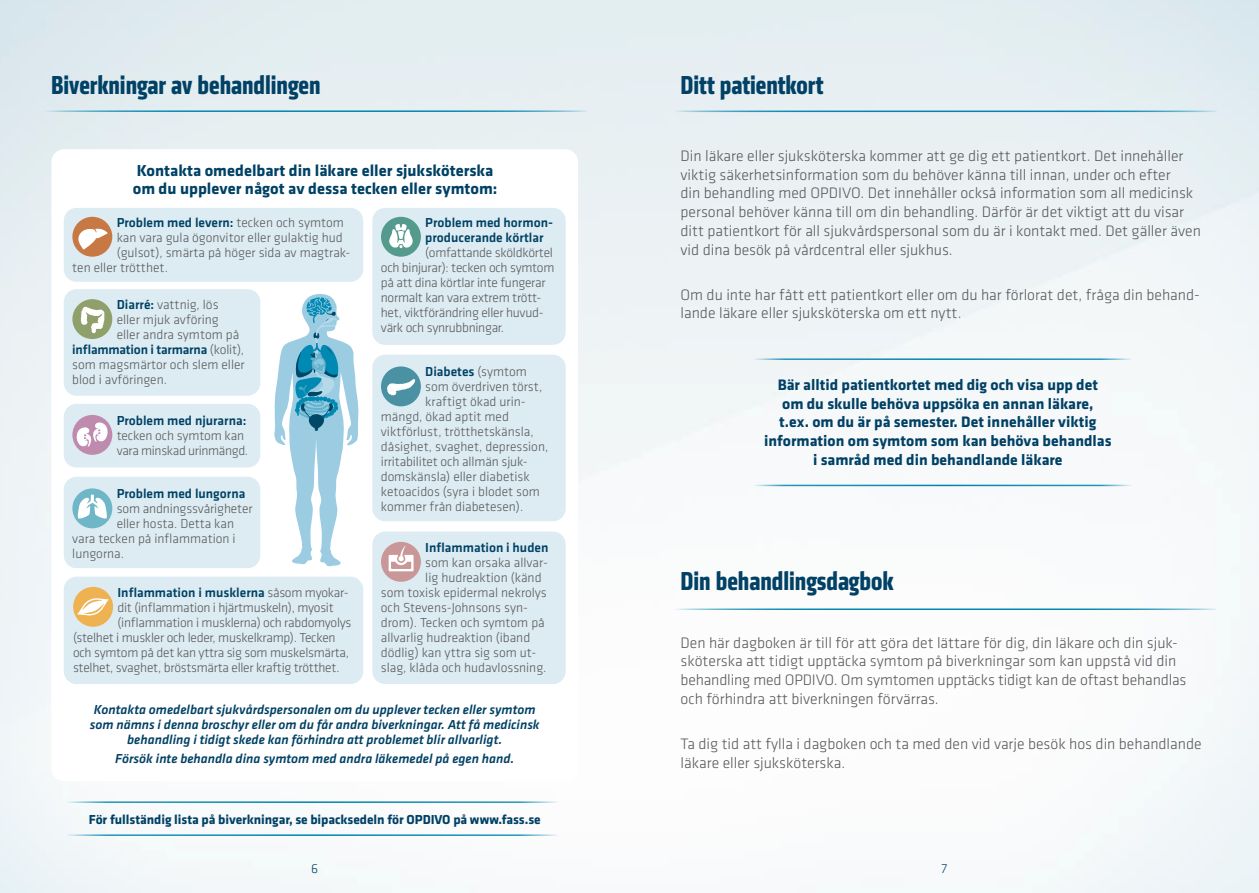
<style>
.page{position:relative;width:1259px;height:893px;background:#fff}
.page>*{position:absolute;margin:0;border:0;box-sizing:border-box;transform-origin:0 0}
.t1{font:700 condensed 27px "Klavika";color:#004165}
.t2{font:700 16.5px/18px "Klavika";color:#004165}
.t3{font:300 15.75px/18.9px "Klavika";color:#58585a}
.t4{font:700 15.75px/18.8px "Klavika";color:#004165;text-align:center}
.t5{font:300 13.5px "Klavika";color:#58585a}
.t6{font:300 13.5px/15px "Klavika";letter-spacing:-.02em;color:#58585a}
.t7{font:italic 500 13.5px/15px "Klavika";color:#004165;text-align:center}
.t8{font:500 13.5px/15px "Klavika";color:#004165}
.t9{font:700 13.5px "Klavika";letter-spacing:-.005em;color:#004165}
.t10{font:300 13.5px/15px "Klavika";letter-spacing:-.025em;color:#58585a}
.t11{font:300 13.5px "Klavika";color:#004165}
.s1{font-weight:300;color:#58585a}
.s2{font-weight:500;color:#004165}
</style>
<div class="page">
<hr style="left:43px;top:110px;width:544px;height:2px;background:#0085b0">
<hr style="left:672px;top:111px;width:544px;height:1px;background:#0085b0">
<hr style="left:672px;top:608px;width:544px;height:2px;background:#0085b0">
<hr style="left:748px;top:485px;width:392px;height:1px;background:#0085b0">
<hr style="left:748px;top:358px;width:392px;height:2px;background:#0085b0">
<div style="left:64px;top:208px;width:299px;height:74px;background:#dcecf2;border-radius:13px"></div>
<div style="left:64px;top:289px;width:196px;height:107px;background:#dcecf2;border-radius:13px"></div>
<div style="left:64px;top:404px;width:196px;height:63px;background:#dcecf2;border-radius:13px"></div>
<div style="left:64px;top:477px;width:196px;height:91px;background:#dcecf2;border-radius:13px"></div>
<div style="left:372px;top:208px;width:194px;height:137px;background:#dcecf2;border-radius:13px"></div>
<div style="left:372px;top:355px;width:194px;height:166px;background:#dcecf2;border-radius:13px"></div>
<div style="left:372px;top:531px;width:194px;height:153px;background:#dcecf2;border-radius:13px"></div>
<hr style="left:59px;top:801px;width:511px;height:2px;background:#0085b0">
<hr style="left:59px;top:834px;width:511px;height:2px;background:#0085b0">
<div style="left:381px;top:217px;width:40px;height:40px;background:#549a8d;border-radius:50%"></div>
<svg style="left:389px;top:224px;width:24px;height:24px"></svg>
<div style="left:72px;top:299px;width:40px;height:40px;background:#90a06b;border-radius:50%"></div>
<svg style="left:81px;top:307px;width:23px;height:26px"></svg>
<div style="left:381px;top:366px;width:40px;height:40px;background:#4a91a4;border-radius:50%"></div>
<svg style="left:387px;top:379px;width:28px;height:17px"></svg>
<div style="left:72px;top:415px;width:40px;height:40px;background:#be8aad;border-radius:50%"></div>
<svg style="left:76px;top:422px;width:32px;height:25px"></svg>
<div style="left:72px;top:217px;width:40px;height:40px;background:#c77843;border-radius:50%"></div>
<svg style="left:77px;top:228px;width:33px;height:22px"></svg>
<svg style="left:381px;top:542px;width:40px;height:40px"></svg>
<svg style="left:389px;top:546px;width:24px;height:25px"></svg>
<div style="left:72px;top:488px;width:40px;height:40px;background:#6fb6c6;border-radius:50%"></div>
<svg style="left:77px;top:495px;width:30px;height:24px"></svg>
<div style="left:64px;top:577px;width:299px;height:107px;background:#dcecf2;border-radius:13px"></div>
<div style="left:73px;top:587px;width:40px;height:40px;background:#eeb253;border-radius:50%"></div>
<svg style="left:77px;top:598px;width:32px;height:18px"></svg>
<svg style="left:274px;top:294px;width:85px;height:272px"></svg>
<h1 class="t1" style="left:51px;top:67px;width:271px">Biverkningar av behandlingen</h1>
<h1 class="t1" style="left:680px;top:67px;width:145px">Ditt patientkort</h1>
<p class="t2" style="left:133px;top:160px;width:366px">Kontakta omedelbart din läkare eller sjuksköterska om du upplever något av dessa tecken eller symtom:</p>
<p class="t8" style="left:117px;top:214px;width:229px">Problem med levern: <span class="s1">tecken och symtom</span></p>
<p class="t5" style="left:117px;top:229px;width:228px">kan vara gula ögonvitor eller gulaktig hud</p>
<p class="t5" style="left:117px;top:244px;width:235px">(gulsot), smärta på höger sida av magtrak-</p>
<p class="t5" style="left:72px;top:259px;width:97px">ten eller trötthet.</p>
<p class="t5" style="left:117px;top:297px;width:103px"><span class="s2">Diarré:</span> vattnig, lös</p>
<p class="t5" style="left:117px;top:312px;width:104px">eller mjuk avföring</p>
<p class="t5" style="left:117px;top:327px;width:124px">eller andra symtom på</p>
<p class="t8" style="left:72px;top:342px;width:173px">inflammation i tarmarna <span class="s1">(kolit),</span></p>
<p class="t5" style="left:72px;top:357px;width:174px">som magsmärtor och slem eller</p>
<p class="t5" style="left:72px;top:372px;width:96px">blod i avföringen.</p>
<p class="t8" style="left:117px;top:413px;width:131px">Problem med njurarna:</p>
<p class="t10" style="left:117px;top:428px;width:133px">tecken och symtom kan vara minskad urinmängd.</p>
<p class="t8" style="left:117px;top:486px;width:130px">Problem med lungorna</p>
<p class="t5" style="left:117px;top:501px;width:137px">som andningssvårigheter</p>
<p class="t5" style="left:117px;top:516px;width:119px">eller hosta. Detta kan</p>
<p class="t5" style="left:72px;top:531px;width:165px">vara tecken på inflammation i</p>
<p class="t5" style="left:72px;top:546px;width:53px">lungorna.</p>
<p class="t8" style="left:117px;top:585px;width:233px">Inflammation i musklerna <span class="s1">såsom myokar-</span></p>
<p class="t6" style="left:117px;top:600px;width:218px">dit (inflammation i hjärtmuskeln), myosit</p>
<p class="t6" style="left:117px;top:615px;width:235px">(inflammation i musklerna) och rabdomyolys</p>
<p class="t6" style="left:73px;top:630px;width:264px">(stelhet i muskler och leder, muskelkramp). Tecken</p>
<p class="t6" style="left:73px;top:645px;width:277px">och symtom på det kan yttra sig som muskelsmärta,</p>
<p class="t6" style="left:73px;top:660px;width:268px">stelhet, svaghet, bröstsmärta eller kraftig trötthet.</p>
<p class="t8" style="left:425px;top:214px;width:129px">Problem med hormon&shy;producerande körtlar</p>
<p class="t6" style="left:381px;top:245px;width:175px;text-indent:44px">(omfattande sköldkörtel och binjurar): tecken och symtom på att dina körtlar inte fungerar normalt kan vara extrem trött&shy;het, viktförändring eller huvud&shy;värk och synrubbningar.</p>
<p class="t8" style="left:425px;top:364px;width:103px">Diabetes <span class="s1">(symtom</span></p>
<p class="t5" style="left:425px;top:379px;width:119px">som överdriven törst,</p>
<p class="t5" style="left:425px;top:394px;width:102px">kraftigt ökad urin-</p>
<p class="t5" style="left:381px;top:409px;width:130px">mängd, ökad aptit med</p>
<p class="t5" style="left:381px;top:424px;width:154px">viktförlust, trötthetskänsla,</p>
<p class="t5" style="left:381px;top:439px;width:169px">dåsighet, svaghet, depression,</p>
<p class="t5" style="left:381px;top:454px;width:148px">irritabilitet och allmän sjuk-</p>
<p class="t5" style="left:381px;top:469px;width:150px">domskänsla) eller diabetisk</p>
<p class="t5" style="left:381px;top:484px;width:160px">ketoacidos (syra i blodet som</p>
<p class="t5" style="left:381px;top:499px;width:144px">kommer från diabetesen).</p>
<p class="t8" style="left:425px;top:540px;width:125px">Inflammation i huden</p>
<p class="t5" style="left:425px;top:554px;width:124px">som kan orsaka allvar-</p>
<p class="t5" style="left:425px;top:569px;width:118px">lig hudreaktion (känd</p>
<p class="t5" style="left:381px;top:584px;width:167px">som toxisk epidermal nekrolys</p>
<p class="t5" style="left:381px;top:599px;width:149px">och Stevens-Johnsons syn-</p>
<p class="t5" style="left:381px;top:614px;width:165px">drom). Tecken och symtom på</p>
<p class="t5" style="left:381px;top:629px;width:151px">allvarlig hudreaktion (iband</p>
<p class="t5" style="left:381px;top:644px;width:157px">dödlig) kan yttra sig som ut-</p>
<p class="t5" style="left:381px;top:659px;width:167px">slag, klåda och hudavlossning.</p>
<p class="t7" style="left:90px;top:702px;width:451px">Kontakta omedelbart sjukvårdspersonalen om du upplever tecken eller symtom som nämns i denna broschyr eller om du får andra biverkningar. Att få medicinsk behandling i tidigt skede kan förhindra att problemet blir allvarligt.</p>
<p class="t7" style="left:115px;top:751px;width:401px">Försök inte behandla dina symtom med andra läkemedel på egen hand.</p>
<p class="t9" style="left:89px;top:809px;width:453px">För fullständig lista på biverkningar, se bipacksedeln för OPDIVO på www.fass.se</p>
<p class="t3" style="left:680px;top:146px;width:522px">Din läkare eller sjuksköterska kommer att ge dig ett patientkort. Det innehåller viktig säkerhetsinformation som du behöver känna till innan, under och efter<br>din behandling med OPDIVO. Det innehåller också information som all medicinsk personal behöver känna till om din behandling. Därför är det viktigt att du visar ditt patientkort för all sjukvårdspersonal som du är i kontakt med. Det gäller även vid dina besök på vårdcentral eller sjukhus.</p>
<p class="t3" style="left:680px;top:285px;width:521px">Om du inte har fått ett patientkort eller om du har förlorat det, fråga din behand&shy;lande läkare eller sjuksköterska om ett nytt.</p>
<p class="t4" style="left:764px;top:375px;width:349px">Bär alltid patientkortet med dig och visa upp det<br>om du skulle behöva uppsöka en annan läkare,<br>t.ex. om du är på semester. Det innehåller viktig information om symtom som kan behöva behandlas i samråd med din behandlande läkare</p>
<h1 class="t1" style="left:680px;top:564px;width:214px">Din behandlingsdagbok</h1>
<p class="t3" style="left:680px;top:633px;width:507px">Den här dagboken är till för att göra det lättare för dig, din läkare och din sjuk&shy;sköterska att tidigt upptäcka symtom på biverkningar som kan uppstå vid din behandling med OPDIVO. Om symtomen upptäcks tidigt kan de oftast behandlas och förhindra att biverkningen förvärras.</p>
<p class="t3" style="left:680px;top:734px;width:523px">Ta dig tid att fylla i dagboken och ta med den vid varje besök hos din behandlande läkare eller sjuksköterska.</p>
<p class="t11" style="left:311px;top:860px;width:8px">6</p>
<p class="t11" style="left:941px;top:860px;width:7px">7</p>
</div>
